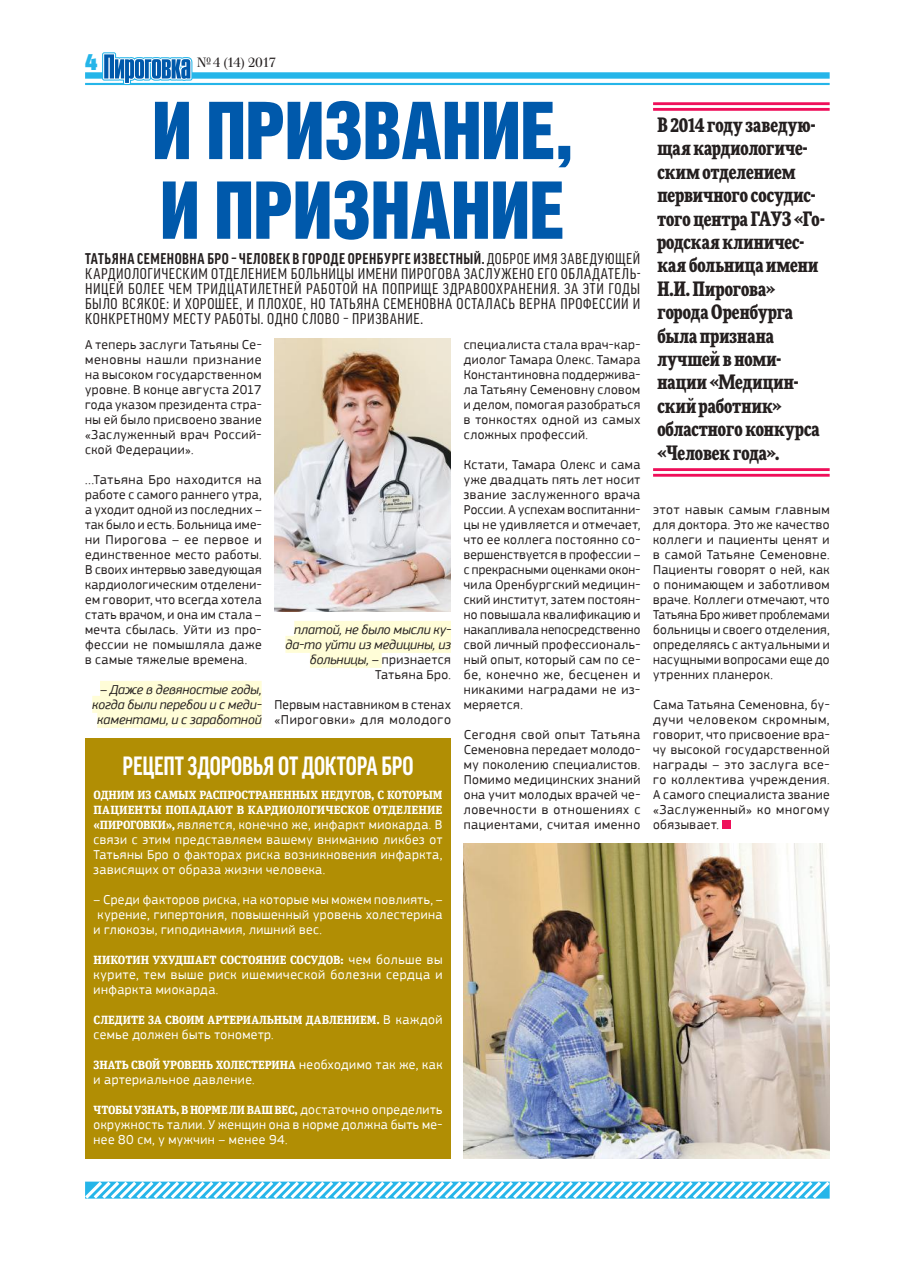
<style>
.page{position:relative;width:902px;height:1280px;background:#fff}
.page>*{position:absolute;margin:0;border:0;box-sizing:border-box;transform-origin:0 0}
.t1{font:79.65px/79.7px "Bastion Kontrast";letter-spacing:-.01em;color:#0059ab}
.t2{font:700 condensed 25.5px "Good Pro";color:#fff;scale:.92 1}
.t3{font:900 22.5px "Unit Slab Offc Pro";color:#25b5e9}
.t4{font:900 condensed 19.5px/23.4px "More Pro";letter-spacing:.005em;color:#241f1f}
.t5{font:condensed 15px/15px "Good Pro";letter-spacing:.04em;color:#241f1f;text-align:justify}
.t6{font:13.5px/15px "PF Square Sans Pro";letter-spacing:.04em;color:#241f1f;text-align:justify}
.t7{font:13.5px/15px "PF Square Sans Pro";letter-spacing:.035em;color:#fff;text-align:justify}
.t8{font:italic 13.5px/15px "PF Square Sans Pro";letter-spacing:-.005em;color:#241f1f;text-align:center}
.t9{font:13.5px "Waldorf TL Pro";letter-spacing:-.08em;color:#241f1f}
.t10{font:700 12px/15px "Unit Slab Offc Pro";letter-spacing:-.005em;color:#fff}
.s1{font-weight:700}
.s2{font-family:"Unit Slab Offc Pro";font-weight:700;font-size:12px}
.s3{font-family:"PF Square Sans Pro";font-weight:400;font-size:13.5px}
.s4{font-style:normal}
</style>
<div class="page">
<hr style="left:85px;top:83px;width:744px;height:2px;background:#25b5e9">
<div style="left:85px;top:72px;width:744px;height:7px;background:#25b5e9"></div>
<svg style="left:85px;top:1181px;width:745px;height:18px"></svg>
<svg style="left:102px;top:52px;width:90px;height:32px"></svg>
<div style="left:85px;top:739px;width:366px;height:420px;background:#b18e04"></div>
<div style="left:100px;top:681px;width:161px;height:17px;background:#fffdd7"></div>
<div style="left:92px;top:696px;width:169px;height:17px;background:#fffdd7"></div>
<div style="left:97px;top:711px;width:164px;height:17px;background:#fffdd7"></div>
<hr style="left:653px;top:102px;width:176px;height:3px;background:#ef0f5a">
<hr style="left:653px;top:108px;width:176px;height:3px;background:#ef0f5a">
<hr style="left:653px;top:468px;width:176px;height:3px;background:#ef0f5a">
<hr style="left:653px;top:474px;width:176px;height:3px;background:#ef0f5a">
<div style="left:294px;top:621px;width:157px;height:17px;background:#fffdd7"></div>
<div style="left:285px;top:636px;width:166px;height:17px;background:#fffdd7"></div>
<div style="left:310px;top:651px;width:71px;height:17px;background:#fffdd7"></div>
<img style="left:274px;top:338px;width:177px;height:273px">
<div style="left:722px;top:820px;width:9px;height:9px;background:#ef0f5a"></div>
<img style="left:463px;top:844px;width:366px;height:315px">
<h3 class="t3" style="left:85px;top:45px;width:14px">4</h3>
<p class="t9" style="left:197px;top:54px;width:81px">№ 4 (14) 2017</p>
<h1 class="t1" style="left:152px;top:90px;width:423px">И ПРИЗВАНИЕ,<br>И ПРИЗНАНИЕ</h1>
<p class="t5" style="left:85px;top:251px;width:556px"><span class="s1">ТАТЬЯНА СЕМЕНОВНА БРО – ЧЕЛОВЕК В ГОРОДЕ ОРЕНБУРГЕ ИЗВЕСТНЫЙ.</span> ДОБРОЕ ИМЯ ЗАВЕДУЮЩЕЙ КАРДИОЛОГИЧЕСКИМ ОТДЕЛЕНИЕМ БОЛЬНИЦЫ ИМЕНИ ПИРОГОВА ЗАСЛУЖЕНО ЕГО ОБЛАДАТЕЛЬ-НИЦЕЙ БОЛЕЕ ЧЕМ ТРИДЦАТИЛЕТНЕЙ РАБОТОЙ НА ПОПРИЩЕ ЗДРАВООХРАНЕНИЯ. ЗА ЭТИ ГОДЫ БЫЛО ВСЯКОЕ: И ХОРОШЕЕ, И ПЛОХОЕ, НО ТАТЬЯНА СЕМЕНОВНА ОСТАЛАСЬ ВЕРНА ПРОФЕССИИ И КОНКРЕТНОМУ МЕСТУ РАБОТЫ. ОДНО СЛОВО – ПРИЗВАНИЕ.</p>
<p class="t6" style="left:85px;top:337px;width:178px">А теперь заслуги Татьяны Се&shy;меновны нашли признание на высоком государственном уровне. В конце августа 2017 года указом президента стра&shy;ны ей было присвоено звание «Заслуженный врач Россий&shy;ской Федерации».</p>
<p class="t6" style="left:85px;top:472px;width:178px">…Татьяна Бро находится на работе с самого раннего утра, а уходит одной из последних – так было и есть. Больница име&shy;ни Пирогова – ее первое и единственное место работы.<br>В своих интервью заведующая кардиологическим отделени&shy;ем говорит, что всегда хотела стать врачом, и она им стала – мечта сбылась. Уйти из про&shy;фессии не помышляла даже в самые тяжелые времена.</p>
<p class="t8" style="left:92px;top:682px;width:171px">– Даже в девяностые годы, когда были перебои и с меди&shy;каментами, и с заработной</p>
<h2 class="t2" style="left:123px;top:751px;width:317px">РЕЦЕПТ ЗДОРОВЬЯ ОТ ДОКТОРА БРО</h2>
<p class="t10" style="left:94px;top:786px;width:350px">ОДНИМ ИЗ САМЫХ РАСПРОСТРАНЕННЫХ НЕДУГОВ, С КОТОРЫМ<br>ПАЦИЕНТЫ ПОПАДАЮТ В КАРДИОЛОГИЧЕСКОЕ ОТДЕЛЕНИЕ</p>
<p class="t7" style="left:94px;top:817px;width:350px"><span class="s2">«ПИРОГОВКИ»,</span> является, конечно же, инфаркт миокарда. В связи с этим представляем вашему вниманию ликбез от Татьяны Бро о факторах риска возникновения инфаркта, зависящих от образа жизни человека.</p>
<p class="t7" style="left:94px;top:892px;width:350px">– Среди факторов риска, на которые мы можем повлиять, – курение, гипертония, повышенный уровень холестерина и глюкозы, гиподинамия, лишний вес.</p>
<p class="t10" style="left:94px;top:951px;width:350px">НИКОТИН УХУДШАЕТ СОСТОЯНИЕ СОСУДОВ: <span class="s3">чем больше вы</span></p>
<p class="t7" style="left:94px;top:967px;width:350px">курите, тем выше риск ишемической болезни сердца и инфаркта миокарда.</p>
<p class="t10" style="left:94px;top:1011px;width:350px">СЛЕДИТЕ ЗА СВОИМ АРТЕРИАЛЬНЫМ ДАВЛЕНИЕМ. <span class="s3">В каждой</span></p>
<p class="t7" style="left:94px;top:1027px;width:182px">семье должен быть тонометр.</p>
<p class="t10" style="left:94px;top:1056px;width:350px">ЗНАТЬ СВОЙ УРОВЕНЬ ХОЛЕСТЕРИНА <span class="s3">необходимо так же, как</span></p>
<p class="t7" style="left:94px;top:1072px;width:163px">и артериальное давление.</p>
<p class="t10" style="left:94px;top:1101px;width:350px">ЧТОБЫ УЗНАТЬ, В НОРМЕ ЛИ ВАШ ВЕС, <span class="s3">достаточно определить</span></p>
<p class="t7" style="left:94px;top:1117px;width:350px">окружность талии. У женщин она в норме должна быть ме&shy;нее 80 см, у мужчин – менее 94.</p>
<p class="t8" style="left:285px;top:622px;width:167px;text-align:right">платой, не было мысли ку&shy;да-то уйти из медицины, из больницы, – <span class="s4">признается<br>Татьяна Бро.</span></p>
<p class="t6" style="left:274px;top:697px;width:178px">Первым наставником в стенах «Пироговки» для молодого</p>
<p class="t6" style="left:463px;top:337px;width:178px">специалиста стала врач-кар&shy;диолог Тамара Олекс. Тамара Константиновна поддержива&shy;ла Татьяну Семеновну словом и делом, помогая разобраться в тонкостях одной из самых сложных профессий.</p>
<p class="t6" style="left:463px;top:457px;width:178px">Кстати, Тамара Олекс и сама уже двадцать пять лет носит звание заслуженного врача России. А успехам воспитанни&shy;цы не удивляется и отмечает, что ее коллега постоянно со&shy;вершенствуется в профессии – с прекрасными оценками окон&shy;чила Оренбургский медицин&shy;ский институт, затем постоян&shy;но повышала квалификацию и накапливала непосредственно свой личный профессиональ&shy;ный опыт, который сам по се&shy;бе, конечно же, бесценен и никакими наградами не из&shy;меряется.</p>
<p class="t6" style="left:463px;top:727px;width:178px">Сегодня свой опыт Татьяна Семеновна передает молодо&shy;му поколению специалистов.<br>Помимо медицинских знаний она учит молодых врачей че&shy;ловечности в отношениях с пациентами, считая именно</p>
<p class="t4" style="left:657px;top:112px;width:169px">В 2014 году заведую&shy;щая кардиологиче&shy;ским отделением первичного сосудис&shy;того центра ГАУЗ «Го&shy;родская клиничес&shy;кая больница имени<br>Н.И. Пирогова» города Оренбурга была признана лучшей в номи&shy;нации «Медицин&shy;ский работник» областного конкурса «Человек года».</p>
<p class="t6" style="left:653px;top:502px;width:178px">этот навык самым главным для доктора. Это же качество коллеги и пациенты ценят и в самой Татьяне Семеновне.<br>Пациенты говорят о ней, как о понимающем и заботливом враче. Коллеги отмечают, что Татьяна Бро живет проблемами больницы и своего отделения, определяясь с актуальными и насущными вопросами еще до утренних планерок.</p>
<p class="t6" style="left:653px;top:697px;width:178px">Сама Татьяна Семеновна, бу&shy;дучи человеком скромным, говорит, что присвоение вра&shy;чу высокой государственной награды – это заслуга все&shy;го коллектива учреждения.<br>А самого специалиста звание «Заслуженный» ко многому обязывает.</p>
</div>
